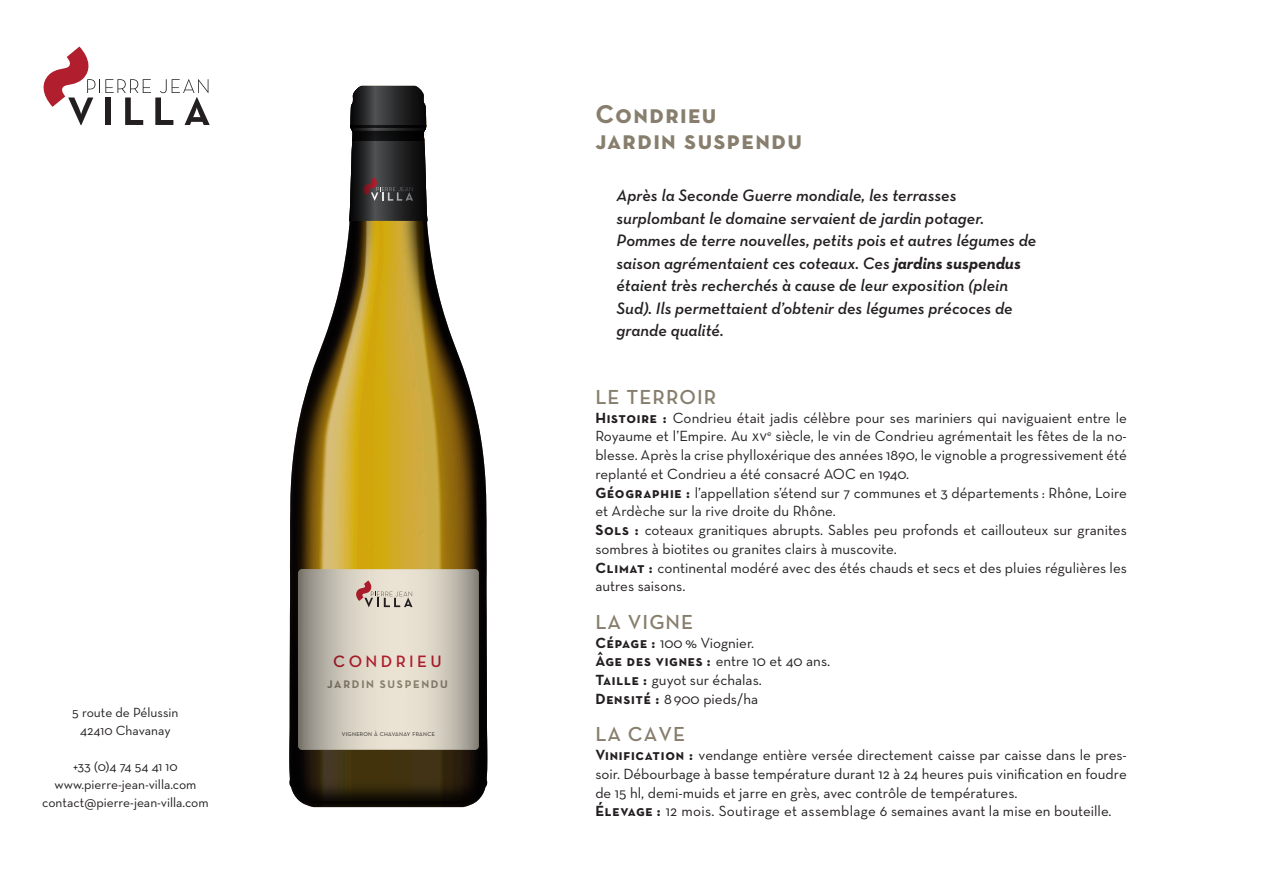
<style>
.page{position:relative;width:1263px;height:893px;background:#fff}
.page>*{position:absolute;margin:0;border:0;box-sizing:border-box;transform-origin:0 0}
.t1{font:26.25px "Neutra Text Bold SC";letter-spacing:.05em;color:#877e6d}
.Style_de_paragraphe{font:600 20.7px "Neutra Text";letter-spacing:.05em;color:#877e6d}
.Style_de_paragraphe-2{font:italic 600 16.8px/22.5px "Neutra Text";color:#231f20}
.t2{font:600 16.8px "Neutra Text";letter-spacing:.2em;color:#b11e2d}
.t3{font:15px/18.8px "Neutra Text";color:#231f20}
.t4{font:13.5px "Neutra Text";color:#231f20}
.t5{font:700 11.25px "Neutra Text";letter-spacing:.15em;color:#877e6d}
.t6{font:5.55px "Neutra Text";letter-spacing:.05em;color:#231f20}
.s1{font-weight:700}
.s2{font-family:"Neutra Text Bold SC"}
.s3{font-family:"Neutra Text Book SC"}
</style>
<div class="page">
<svg style="left:43px;top:47px;width:167px;height:78px"></svg>
<img style="left:289px;top:215px;width:198px;height:592px">
<svg style="left:349px;top:86px;width:78px;height:135px;background:#313031"></svg>
<svg style="left:298px;top:569px;width:181px;height:181px;background:#c7c1b4"></svg>
<p class="t4" style="left:72px;top:704px;width:108px">5 route de Pélussin</p>
<p class="t4" style="left:80px;top:722px;width:92px">42410 Chavanay</p>
<p class="t4" style="left:73px;top:758px;width:106px">+33 (0)4 74 54 41 10</p>
<p class="t4" style="left:54px;top:776px;width:144px">www.pierre-jean-villa.com</p>
<p class="t4" style="left:42px;top:794px;width:168px">contact@pierre-jean-villa.com</p>
<p class="t2" style="left:333px;top:651px;width:110px">CONDRIEU</p>
<p class="t5" style="left:327px;top:677px;width:122px">JARDIN SUSPENDU</p>
<p class="t6" style="left:342px;top:730px;width:95px">VIGNERON À CHAVANAY FRANCE</p>
<p class="t1" style="left:595px;top:97px;width:123px">Condrieu</p>
<p class="t1" style="left:595px;top:123px;width:208px">jardin suspendu</p>
<p class="Style_de_paragraphe-2" style="left:617px;top:184px;width:421px">Après la Seconde Guerre mondiale, les terrasses surplombant le domaine servaient de jardin potager.<br>Pommes de terre nouvelles, petits pois et autres légumes de saison agrémentaient ces coteaux. Ces <span class="s1">jardins suspendus </span>étaient très recherchés à cause de leur exposition (plein Sud). Ils permettaient d’obtenir des légumes précoces de grande qualité.</p>
<p class="Style_de_paragraphe" style="left:595px;top:384px;width:122px">LE TERROIR</p>
<p class="t3" style="left:595px;top:408px;width:533px;text-align:justify"><span class="s2">Histoire :</span> Condrieu était jadis célèbre pour ses mariniers qui naviguaient entre le Royaume et l’Empire. Au <span class="s3">xv</span><sup>e</sup> siècle, le vin de Condrieu agrémentait les fêtes de la no&shy;blesse. Après la crise phylloxérique des années 1890, le vignoble a progressivement été replanté et Condrieu a été consacré AOC en 1940.</p>
<p class="t3" style="left:595px;top:483px;width:533px"><span class="s2">Géographie :</span> l’appellation s’étend sur 7 communes et 3 départements : Rhône, Loire et Ardèche sur la rive droite du Rhône.</p>
<p class="t3" style="left:595px;top:520px;width:533px"><span class="s2">Sols :</span> coteaux granitiques abrupts. Sables peu profonds et caillouteux sur granites sombres à biotites ou granites clairs à muscovite.</p>
<p class="t3" style="left:595px;top:558px;width:533px"><span class="s2">Climat :</span> continental modéré avec des étés chauds et secs et des pluies régulières les autres saisons.</p>
<p class="Style_de_paragraphe" style="left:595px;top:609px;width:100px">LA VIGNE</p>
<p class="t3" style="left:595px;top:633px;width:160px"><span class="s2">Cépage :</span> 100 % Viognier.</p>
<p class="t3" style="left:595px;top:652px;width:236px"><span class="s2">Âge des vignes :</span> entre 10 et 40 ans.</p>
<p class="t3" style="left:595px;top:670px;width:168px"><span class="s2">Taille :</span> guyot sur échalas.</p>
<p class="t3" style="left:595px;top:689px;width:164px"><span class="s2">Densité :</span> 8900 pieds/ha</p>
<p class="Style_de_paragraphe" style="left:595px;top:722px;width:91px">LA CAVE</p>
<p class="t3" style="left:595px;top:745px;width:533px;text-align:justify"><span class="s2">Vinification :</span> vendange entière versée directement caisse par caisse dans le pres&shy;soir. Débourbage à basse température durant 12 à 24 heures puis vinification en foudre de 15 hl, demi-muids et jarre en grès, avec contrôle de températures.</p>
<p class="t3" style="left:595px;top:802px;width:518px"><span class="s2">Élevage :</span> 12 mois. Soutirage et assemblage 6 semaines avant la mise en bouteille.</p>
</div>
